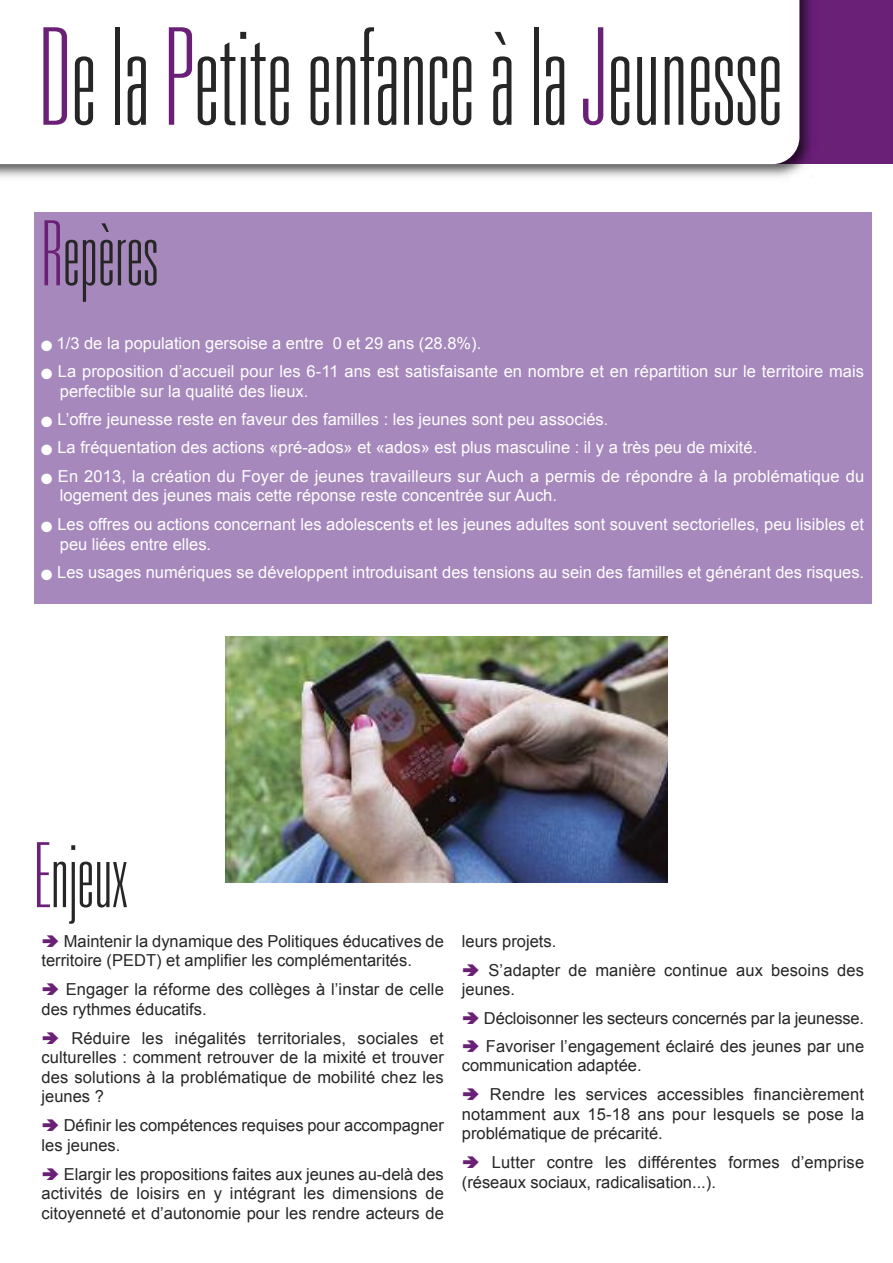
<style>
.page{position:relative;width:893px;height:1263px;background:#fff}
.page>*{position:absolute;margin:0;border:0;box-sizing:border-box;transform-origin:0 0}
.t1{font:100 ultra-condensed 135px "Univers LT Std";color:#272627}
.t2{font:100 ultra-condensed 90px "Univers LT Std";color:#272627}
.t3{font:16.5px/19.2px "Arial";color:#272627}
.t4{font:16.5px/19.8px "Arial";color:#fff}
.s1{color:#6a2076}
</style>
<div class="page">
<div style="left:771px;top:0;width:122px;height:164px;background:#6a2076"></div>
<img style="left:799px;top:0;width:20px;height:164px">
<div style="left:771px;top:0;width:28px;height:164px;background:#fff"></div>
<div style="left:34px;top:213px;width:838px;height:391px;background:#a688bc"></div>
<img style="left:225px;top:636px;width:443px;height:247px">
<h1 class="t1" style="left:39px;top:27px;width:745px"><span class="s1">D</span>e la <span class="s1">P</span>etite enfance à la <span class="s1">J</span>eunesse</h1>
<h2 class="t2" style="left:42px;top:220px;width:118px"><span class="s1">R</span>epères</h2>
<p class="t4" style="left:42px;top:333px;width:441px">■ 1/3 de la population gersoise a entre 0 et 29 ans (28.8%).</p>
<p class="t4" style="left:60px;top:361px;width:806px;text-indent:-18px">■ La proposition d’accueil pour les 6-11 ans est satisfaisante en nombre et en répartition sur le territoire mais perfectible sur la qualité des lieux.</p>
<p class="t4" style="left:42px;top:409px;width:568px">■ L’offre jeunesse reste en faveur des familles : les jeunes sont peu associés.</p>
<p class="t4" style="left:42px;top:438px;width:717px">■ La fréquentation des actions «pré-ados» et «ados» est plus masculine : il y a très peu de mixité.</p>
<p class="t4" style="left:60px;top:466px;width:806px;text-indent:-18px">■ En 2013, la création du Foyer de jeunes travailleurs sur Auch a permis de répondre à la problématique du logement des jeunes mais cette réponse reste concentrée sur Auch.</p>
<p class="t4" style="left:60px;top:514px;width:806px;text-indent:-18px">■ Les offres ou actions concernant les adolescents et les jeunes adultes sont souvent sectorielles, peu lisibles et peu liées entre elles.</p>
<p class="t4" style="left:42px;top:562px;width:824px">■ Les usages numériques se développent introduisant des tensions au sein des familles et générant des risques.</p>
<h2 class="t2" style="left:34px;top:842px;width:95px"><span class="s1">E</span>njeux</h2>
<p class="t3" style="left:42px;top:932px;width:404px;text-indent:22px">Maintenir la dynamique des Politiques éducatives de territoire (PEDT) et amplifier les complémentarités.</p>
<p class="t3" style="left:42px;top:980px;width:404px;text-indent:24px">Engager la réforme des collèges à l’instar de celle des rythmes éducatifs.</p>
<p class="t3" style="left:42px;top:1028px;width:404px;line-height:19.6px;text-align:justify;text-indent:30px">Réduire les inégalités territoriales, sociales et culturelles : comment retrouver de la mixité et trouver des solutions à la problématique de mobilité chez les jeunes ?</p>
<p class="t3" style="left:42px;top:1116px;width:404px;text-indent:22px">Définir les compétences requises pour accompagner les jeunes.</p>
<p class="t3" style="left:42px;top:1164px;width:404px;text-align:justify;text-indent:22px">Elargir les propositions faites aux jeunes au-delà des activités de loisirs en y intégrant les dimensions de citoyenneté et d’autonomie pour les rendre acteurs de</p>
<p class="t3" style="left:488px;top:926px;width:377px;line-height:29px;text-indent:-27px">leurs projets.<br>S’adapter de manière continue aux besoins des</p>
<p class="t3" style="left:484px;top:975px;width:382px;line-height:28.7px;text-indent:-22px">jeunes.<br>Décloisonner les secteurs concernés par la jeunesse.<br>Favoriser l’engagement éclairé des jeunes par une</p>
<p class="t3" style="left:490px;top:1051px;width:376px;line-height:29px;text-indent:-28px">communication adaptée.<br>Rendre les services accessibles financièrement</p>
<p class="t3" style="left:462px;top:1104px;width:404px;line-height:19.8px">notamment aux 15-18 ans pour lesquels se pose la problématique de précarité.</p>
<p class="t3" style="left:462px;top:1153px;width:404px;text-indent:30px">Lutter contre les différentes formes d’emprise (réseaux sociaux, radicalisation...).</p>
</div>
